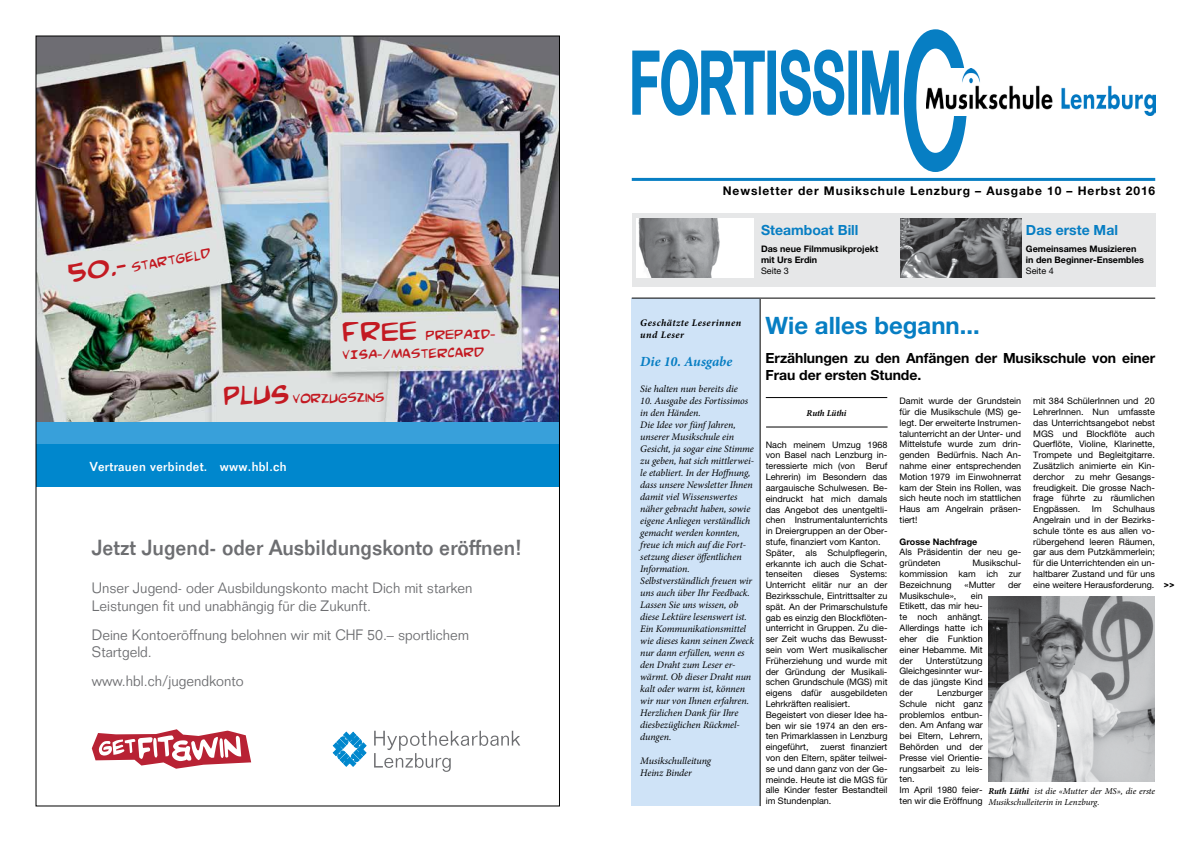
<style>
.page{position:relative;width:1191px;height:842px;background:#fff}
.page>*{position:absolute;margin:0;border:0;box-sizing:border-box;transform-origin:0 0}
.t1{font:187.2px "Arial";color:#077ec3;scale:.46 1}
.t2{font:84px "Arial";letter-spacing:.025em;color:#077ec3;scale:.57 1}
.t3{font:700 24px "Helvetica Neue LT Pro";color:#077ec3}
.t4{font:500 21.4px "Folio LT";color:#6d6e71;scale:.96 1}
.t5{font:19.4px/18px "Comic Book Commando";color:#c31a22;scale:.96 1}
.t6{font:19.3px "Comic Book Commando";color:#c31a22;scale:.96 1}
.t7{font:300 14.8px/17.7px "Folio LT";color:#6d6e71;scale:.96 1}
.t8{font:700 14px/16.8px "Helvetica Neue LT Pro";letter-spacing:-.005em;color:#000}
.t9{font:700 14px "Helvetica Neue LT Pro";color:#077ec3}
.t10{font:italic 700 14px "Minion Pro";color:#077ec3}
.t11{font:14px "Helvetica Neue LT Pro";color:#000;scale:2 1}
.t12{font:500 12.7px "Folio LT";letter-spacing:.025em;color:#fff;scale:.96 1}
.t13{font:700 12px "Helvetica Neue LT Pro";letter-spacing:.075em;color:#000}
.t14{font:500 11.1px "Folio LT";color:#fff;scale:.96 1}
.t15{font:italic 10px/12px "Minion Pro";letter-spacing:-.005em;color:#000}
.t16{font:italic 700 10px/12px "Minion Pro";letter-spacing:.055em;color:#000}
.t17{font:9px/10.8px "Helvetica Neue LT Pro";color:#000;text-align:justify}
.t18{font:700 9px/10.8px "Helvetica Neue LT Pro";color:#000}
.t19{font:italic 9px/10.8px "Minion Pro";letter-spacing:-.005em;color:#000}
.t20{font:italic 700 9px "Minion Pro";letter-spacing:-.01em;color:#000}
.s1{font-size:38.7px}
.s2{font-weight:700}
</style>
<div class="page">
<img style="left:38px;top:38px;width:520px;height:729px">
<svg style="left:333px;top:732px;width:33px;height:34px"></svg>
<svg style="left:374px;top:731px;width:146px;height:41px"></svg>
<div style="left:36px;top:423px;width:523px;height:25px;background:#38a0da"></div>
<div style="left:36px;top:444px;width:523px;height:43px;background:#0087cd"></div>
<svg style="left:92px;top:729px;width:159px;height:40px"></svg>
<div style="left:632px;top:298px;width:128px;height:508px;background:#cfe3f7"></div>
<div style="left:632px;top:213px;width:523px;height:73px;background:#e6e7e8"></div>
<img style="left:901px;top:218px;width:120px;height:60px">
<hr style="left:759px;top:299px;width:1px;height:507px;background:#000">
<img style="left:636px;top:218px;width:117px;height:59px">
<hr style="left:632px;top:298px;width:523px;height:1px;background:#000">
<img style="left:988px;top:596px;width:167px;height:186px">
<hr style="left:766px;top:426px;width:121px;height:1px;background:#000">
<hr style="left:766px;top:397px;width:121px;height:1px;background:#000">
<svg style="left:632px;top:49px;width:133px;height:67px"></svg>
<div style="left:767px;top:51px;width:9px;height:64px;border:4px solid #077ec3"></div>
<svg style="left:779px;top:49px;width:66px;height:67px"></svg>
<div style="left:848px;top:51px;width:9px;height:64px;border:4px solid #077ec3"></div>
<svg style="left:862px;top:29px;width:105px;height:143px"></svg>
<div style="left:926px;top:68px;width:265px;height:48px;background:#fff"></div>
<img style="left:926px;top:69px;width:229px;height:47px">
<hr style="left:632px;top:178px;width:523px;height:3px;background:#077ec3">
<h3 class="t6" style="left:67px;top:268px;width:152px;rotate:-10deg"><span class="s1">50.-</span> startgeld</h3>
<h3 class="t5" style="left:342px;top:326px;width:166px;rotate:-1deg"><span class="s1">FREE</span> PREPAID-<br>VISA-/Mastercard</h3>
<h3 class="t5" style="left:223px;top:390px;width:170px;rotate:-1deg"><span class="s1">pluS</span> Vorzugszins</h3>
<p class="t14" style="left:92px;top:456px;width:169px">Vertrauen verbindet. www.hbl.ch</p>
<h3 class="t12" style="left:90px;top:459px;width:207px">Vertrauen verbindet. www.hbl.ch</h3>
<h3 class="t4" style="left:92px;top:535px;width:449px">Jetzt Jugend- oder Ausbildungskonto eröffnen!</h3>
<h3 class="t7" style="left:92px;top:579px;width:398px">Unser Jugend- oder Ausbildungskonto macht Dich mit starken<br>Leistungen fit und unabhängig für die Zukunft.</h3>
<h3 class="t7" style="left:92px;top:625px;width:394px">Deine Kontoeröffnung belohnen wir mit CHF 50.– sportlichem<br>Startgeld.</h3>
<h3 class="t7" style="left:92px;top:672px;width:160px">www.hbl.ch/jugendkonto</h3>
<h2 class="t2" style="left:630px;top:25px;width:475px">FORTISSIM</h2>
<h1 class="t1" style="left:901px;top:-27px;width:148px">O</h1>
<h3 class="t13" style="left:723px;top:183px;width:434px">Newsletter der Musikschule Lenzburg – Ausgabe 10 – Herbst 2016</h3>
<h3 class="t9" style="left:761px;top:222px;width:99px">Steamboat Bill</h3>
<p class="t18" style="left:761px;top:243px;width:119px">Das neue Filmmusikprojekt mit Urs Erdin</p>
<p class="t17" style="left:761px;top:265px;width:29px">Seite 3</p>
<h3 class="t9" style="left:1026px;top:222px;width:94px">Das erste Mal</h3>
<p class="t18" style="left:1026px;top:243px;width:120px">Gemeinsames Musizieren in den Beginner-Ensembles</p>
<p class="t17" style="left:1026px;top:265px;width:29px">Seite 4</p>
<p class="t16" style="left:640px;top:317px;width:103px">Geschätzte Leserinnen und Leser</p>
<h3 class="t10" style="left:640px;top:351px;width:93px">Die 10. Ausgabe</h3>
<p class="t15" style="left:640px;top:383px;width:99px">Sie halten nun bereits die</p>
<p class="t15" style="left:640px;top:395px;width:115px">10. Ausgabe des Fortissimos in den Händen.<br>Die Idee vor fünf Jahren, unserer Musikschule ein<br>Gesicht, ja sogar eine Stimme zu geben, hat sich mittlerwei&shy;le etabliert. In der Hoffnung, dass unsere Newsletter Ihnen damit viel Wissenswertes näher gebracht haben, sowie eigene Anliegen verständlich gemacht werden konnten, freue ich mich auf die Fort&shy;setzung dieser öffentlichen<br>Information.<br>Selbstverständlich freuen wir uns auch über Ihr Feedback.<br>Lassen Sie uns wissen, ob diese Lektüre lesenswert ist.<br>Ein Kommunikationsmittel wie dieses kann seinen Zweck nur dann erfüllen, wenn es den Draht zum Leser er&shy;wärmt. Ob dieser Draht nun kalt oder warm ist, können wir nur von Ihnen erfahren.<br>Herzlichen Dank für Ihre diesbezüglichen Rückmel&shy;dungen.</p>
<p class="t15" style="left:640px;top:755px;width:72px">Musikschulleitung<br>Heinz Binder</p>
<h3 class="t3" style="left:765px;top:311px;width:216px">Wie alles begann...</h3>
<h3 class="t8" style="left:765px;top:349px;width:391px">Erzählungen zu den Anfängen der Musikschule von einer<br>Frau der ersten Stunde.</h3>
<p class="t20" style="left:806px;top:407px;width:41px">Ruth Lüthi</p>
<p class="t17" style="left:765px;top:439px;width:123px;text-align:left">Nach meinem Umzug 1968 von Basel nach Lenzburg in&shy;teressierte mich (von Beruf<br>Lehrerin) im Besondern das aargauische Schulwesen. Be&shy;eindruckt hat mich damals das Angebot des unentgeltli&shy;chen Instrumentalunterrichts in Dreiergruppen an der Ober&shy;stufe, finanziert vom Kanton.<br>Später, als Schulpflegerin, erkannte ich auch die Schat&shy;tenseiten dieses Systems:<br>Unterricht elitär nur an der<br>Bezirksschule, Eintrittsalter zu spät. An der Primarschulstufe gab es einzig den Blockflöten&shy;unterricht in Gruppen. Zu die&shy;ser Zeit wuchs das Bewusst&shy;sein vom Wert musikalischer<br>Früherziehung und wurde mit der Gründung der Musikali&shy;schen Grundschule (MGS) mit eigens dafür ausgebildeten<br>Lehrkräften realisiert.<br>Begeistert von dieser Idee ha&shy;ben wir sie 1974 an den ers&shy;ten Primarklassen in Lenzburg eingeführt,</p>
<p class="t17" style="left:765px;top:741px;width:123px;text-indent:55px">zuerst finanziert von den Eltern, später teilwei&shy;se und dann ganz von der Ge&shy;meinde. Heute ist die MGS für alle Kinder fester Bestandteil im Stundenplan.</p>
<p class="t17" style="left:899px;top:395px;width:123px">Damit wurde der Grundstein für die Musikschule (MS) ge&shy;legt. Der erweiterte Instrumen&shy;talunterricht an der Unter- und Mittelstufe wurde zum drin&shy;genden Bedürfnis. Nach An&shy;nahme einer entsprechenden Motion 1979 im Einwohnerrat kam der Stein ins Rollen, was sich heute noch im stattlichen Haus am Angelrain präsen&shy;tiert!</p>
<p class="t18" style="left:899px;top:536px;width:79px">Grosse Nachfrage</p>
<p class="t17" style="left:899px;top:547px;width:123px">Als Präsidentin der neu ge&shy;gründeten</p>
<p class="t17" style="left:899px;top:557px;width:123px;text-indent:73px">Musikschul&shy;kommission kam ich zur Bezeichnung</p>
<p class="t17" style="left:964px;top:579px;width:32px">«Mutter</p>
<p class="t17" style="left:1008px;top:579px;width:15px">der</p>
<p class="t17" style="left:1033px;top:395px;width:123px">mit 384 SchülerInnen und 20<br>LehrerInnen. Nun umfasste das Unterrichtsangebot nebst MGS und Blockflöte auch Querflöte, Violine, Klarinette, Trompete und Begleitgitarre.<br>Zusätzlich animierte ein Kin&shy;derchor zu mehr Gesangs&shy;freudigkeit. Die grosse Nach&shy;frage führte zu räumlichen Engpässen. Im</p>
<p class="t17" style="left:1033px;top:503px;width:123px;text-indent:80px">Schulhaus Angelrain und in der Bezirks&shy;schule tönte es aus allen vo&shy;rübergehend leeren Räumen, gar aus dem Putzkämmerlein; für die Unterrichtenden ein un&shy;haltbarer Zustand und für uns eine weitere Herausforderung.</p>
<p class="t17" style="left:899px;top:590px;width:85px;text-indent:71px">ein Etikett, das mir heu&shy;te noch anhängt.<br>Allerdings hatte ich eher die Funktion einer Hebamme. Mit der</p>
<p class="t17" style="left:899px;top:590px;width:58px">Musikschule»,</p>
<p class="t17" style="left:899px;top:655px;width:85px;text-indent:26px">Unterstützung Gleichgesinnter wur&shy;de das jüngste Kind der</p>
<p class="t17" style="left:899px;top:687px;width:85px;text-align:left;text-indent:38px">Lenzburger<br>Schule nicht ganz problemlos entbun&shy;den. Am Anfang war bei Eltern, Lehrern,<br>Behörden und der<br>Presse viel Orientie&shy;rungsarbeit zu leis&shy;ten.<br>Im April 1980 feier&shy;ten wir die Eröffnung</p>
<p class="t19" style="left:988px;top:786px;width:168px"><span class="s2">Ruth Lüthi</span> ist die «Mutter der MS», die erste<br>Musikschulleiterin in Lenzburg.</p>
<h3 class="t11" style="left:1162px;top:576px;width:8px">»</h3>
</div>
